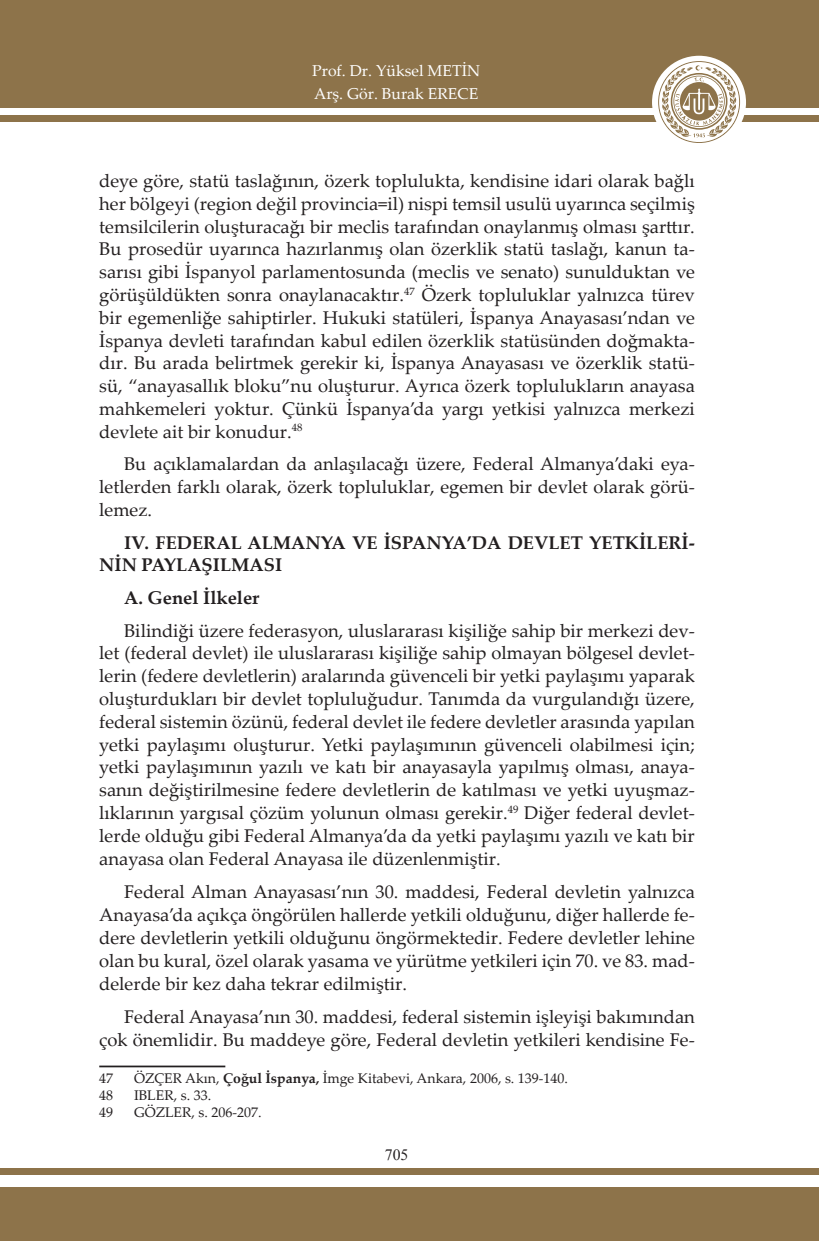
<style>
.page{position:relative;width:819px;height:1241px;background:#fff}
.page>*{position:absolute;margin:0;border:0;box-sizing:border-box;transform-origin:0 0}
.t1{font:18.38px/22.8px "Palatino Linotype";color:#231f20;text-align:justify}
.t2{font:700 18.38px/22.8px "Palatino Linotype";color:#231f20}
.t3{font:15.75px/22.8px "Palatino Linotype";color:#fff}
.t4{font:15.75px "Times New Roman";color:#231f20}
.t5{font:14px "Palatino Linotype";color:#231f20}
.s1{font-weight:700}
</style>
<div class="page">
<div style="left:0;top:0;width:819px;height:108px;background:#8d734a"></div>
<div style="left:0;top:1187px;width:819px;height:53px;background:#8d734a"></div>
<div style="left:0;top:116px;width:819px;height:6px;background:#8d734a"></div>
<div style="left:0;top:1167px;width:819px;height:6px;background:#8d734a"></div>
<div style="left:652px;top:56px;width:94px;height:93px;background:#fff;border-radius:50%"></div>
<svg style="left:658px;top:61px;width:82px;height:82px"></svg>
<hr style="left:99px;top:1065px;width:126px;height:2px;background:#231f20">
<p class="t3" style="left:312px;top:59px;width:169px">Prof. Dr. Yüksel METİN<br>Arş. Gör. Burak ERECE</p>
<p class="t1" style="left:99px;top:169px;width:597px">deye göre, statü taslağının, özerk toplulukta, kendisine idari olarak bağlı her bölgeyi (region değil provincia=il) nispi temsil usulü uyarınca seçilmiş temsilcilerin oluşturacağı bir meclis tarafından onaylanmış olması şarttır.<br>Bu prosedür uyarınca hazırlanmış olan özerklik statü taslağı, kanun ta&shy;sarısı gibi İspanyol parlamentosunda (meclis ve senato) sunulduktan ve görüşüldükten sonra onaylanacaktır.<sup>47</sup> Özerk topluluklar yalnızca türev bir egemenliğe sahiptirler. Hukuki statüleri, İspanya Anayasası’ndan ve İspanya devleti tarafından kabul edilen özerklik statüsünden doğmakta&shy;dır. Bu arada belirtmek gerekir ki, İspanya Anayasası ve özerklik statü&shy;sü, “anayasallık bloku”nu oluşturur. Ayrıca özerk toplulukların anayasa mahkemeleri yoktur. Çünkü İspanya’da yargı yetkisi yalnızca merkezi devlete ait bir konudur.<sup>48</sup></p>
<p class="t1" style="left:99px;top:452px;width:597px;text-indent:25px">Bu açıklamalardan da anlaşılacağı üzere, Federal Almanya’daki eya&shy;letlerden farklı olarak, özerk topluluklar, egemen bir devlet olarak görü&shy;lemez.</p>
<p class="t2" style="left:99px;top:530px;width:597px;text-indent:25px">IV. FEDERAL ALMANYA VE İSPANYA’DA DEVLET YETKİLERİ-<br>NİN PAYLAŞILMASI</p>
<p class="t2" style="left:124px;top:585px;width:137px">A. Genel İlkeler</p>
<p class="t1" style="left:99px;top:618px;width:597px;text-indent:25px">Bilindiği üzere federasyon, uluslararası kişiliğe sahip bir merkezi dev&shy;let (federal devlet) ile uluslararası kişiliğe sahip olmayan bölgesel devlet&shy;lerin (federe devletlerin) aralarında güvenceli bir yetki paylaşımı yaparak oluşturdukları bir devlet topluluğudur. Tanımda da vurgulandığı üzere, federal sistemin özünü, federal devlet ile federe devletler arasında yapılan yetki paylaşımı oluşturur. Yetki paylaşımının güvenceli olabilmesi için; yetki paylaşımının yazılı ve katı bir anayasayla yapılmış olması, anaya&shy;sanın değiştirilmesine federe devletlerin de katılması ve yetki uyuşmaz&shy;lıklarının yargısal çözüm yolunun olması gerekir.<sup>49</sup> Diğer federal devlet&shy;lerde olduğu gibi Federal Almanya’da da yetki paylaşımı yazılı ve katı bir anayasa olan Federal Anayasa ile düzenlenmiştir.</p>
<p class="t1" style="left:99px;top:879px;width:597px;text-indent:25px">Federal Alman Anayasası’nın 30. maddesi, Federal devletin yalnızca Anayasa’da açıkça öngörülen hallerde yetkili olduğunu, diğer hallerde fe&shy;dere devletlerin yetkili olduğunu öngörmektedir. Federe devletler lehine olan bu kural, özel olarak yasama ve yürütme yetkileri için 70. ve 83. mad&shy;delerde bir kez daha tekrar edilmiştir.</p>
<p class="t1" style="left:99px;top:1003px;width:597px;text-align:right">Federal Anayasa’nın 30. maddesi, federal sistemin işleyişi bakımından çok önemlidir. Bu maddeye göre, Federal devletin yetkileri kendisine Fe-</p>
<p class="t5" style="left:99px;top:1068px;width:15px">47</p>
<p class="t5" style="left:134px;top:1068px;width:435px">ÖZÇER Akın, <span class="s1">Çoğul İspanya,</span> İmge Kitabevi, Ankara, 2006, s. 139-140.</p>
<p class="t5" style="left:99px;top:1085px;width:15px">48</p>
<p class="t5" style="left:134px;top:1085px;width:79px">IBLER, s. 33.</p>
<p class="t5" style="left:99px;top:1101px;width:15px">49</p>
<p class="t5" style="left:134px;top:1101px;width:129px">GÖZLER, s. 206-207.</p>
<p class="t4" style="left:385px;top:1143px;width:25px">705</p>
</div>
